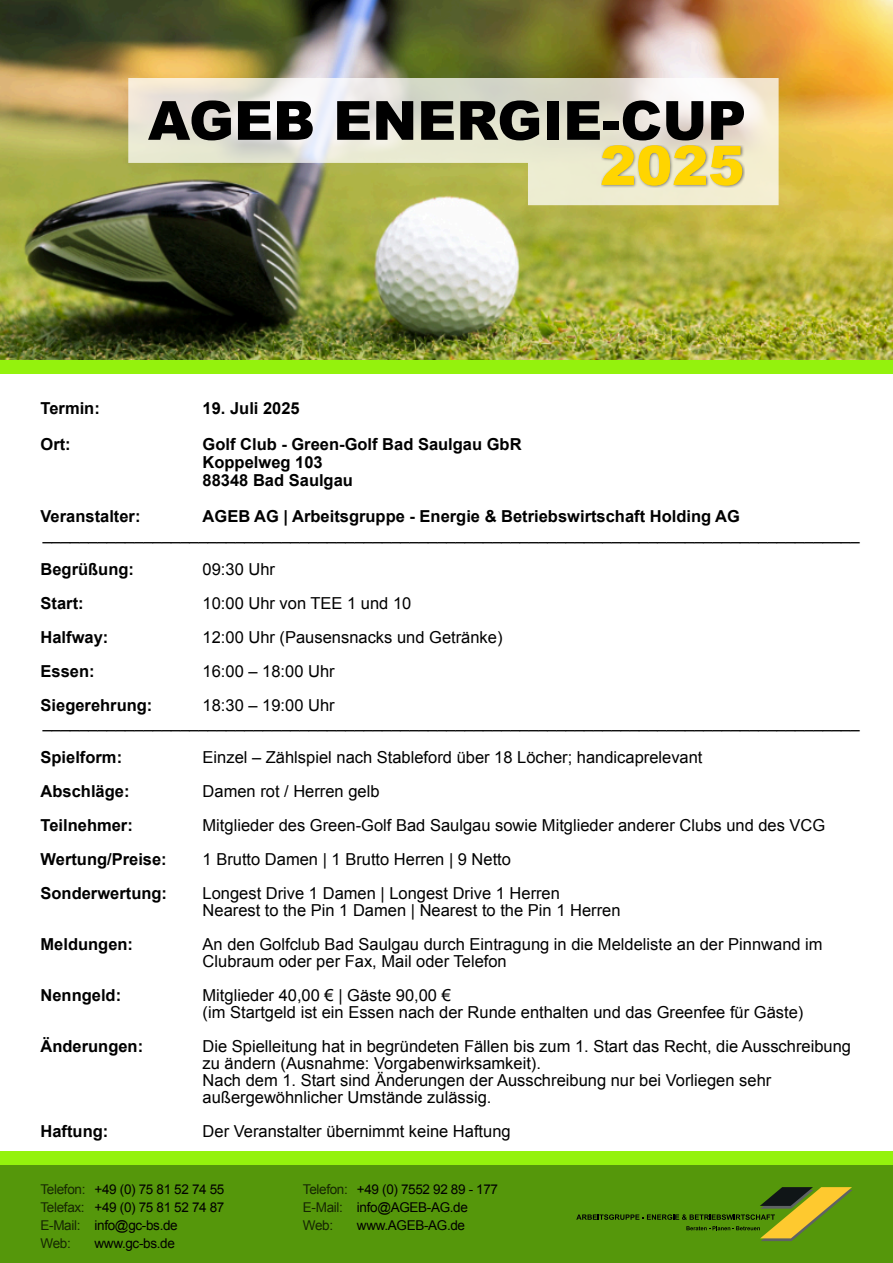
<style>
.page{position:relative;width:893px;height:1263px;background:#fff}
.page>*{position:absolute;margin:0;border:0;box-sizing:border-box;transform-origin:0 0}
.t1{font:900 54px "Arial";color:#000}
.t2{font:900 54px "Arial";color:#ffd500}
.t3{font:16.5px "Arial";color:#000}
.t4{font:700 16.5px "Arial";color:#000}
.t5{font:13.5px "Arial";letter-spacing:-.025em;color:#000}
.t6{font:13.5px "Arial";letter-spacing:-.025em;color:rgb(0 0 0/.75)}
.t7{font:13.5px "Arial";letter-spacing:-.025em;color:rgb(0 0 0/.75)}
.t8{font:13.5px "Arial";letter-spacing:-.025em;color:rgb(0 0 0/.74)}
.t9{font:13.5px "Arial";letter-spacing:-.025em;color:rgb(0 0 0/.75)}
</style>
<div class="page">
<div style="left:0;top:360px;width:893px;height:13px;background:#94f20d"></div>
<img style="left:0;top:0;width:893px;height:360px">
<svg style="left:128px;top:78px;width:651px;height:127px;background:#d8d7bc"></svg>
<img style="left:601px;top:145px;width:143px;height:43px">
<div style="left:0;top:1165px;width:893px;height:98px;background:#55970b"></div>
<div style="left:0;top:1151px;width:893px;height:14px;background:#94f20d"></div>
<svg style="left:576px;top:1187px;width:277px;height:54px"></svg>
<p class="t1" style="left:148px;top:101px;width:600px">AGEB ENERGIE-CUP</p>
<p class="t2" style="left:600px;top:146px;width:146px">2025</p>
<p class="t4" style="left:41px;top:402px;width:61px">Termin:</p>
<p class="t4" style="left:203px;top:402px;width:99px">19. Juli 2025</p>
<p class="t4" style="left:41px;top:438px;width:32px">Ort:</p>
<p class="t4" style="left:203px;top:438px;width:320px">Golf Club - Green-Golf Bad Saulgau GbR</p>
<p class="t4" style="left:203px;top:456px;width:122px">Koppelweg 103</p>
<p class="t4" style="left:203px;top:474px;width:152px">88348 Bad Saulgau</p>
<p class="t4" style="left:41px;top:510px;width:101px">Veranstalter:</p>
<p class="t4" style="left:203px;top:510px;width:539px">AGEB AG | Arbeitsgruppe - Energie &amp; Betriebswirtschaft Holding AG</p>
<p class="t3" style="left:43px;top:528px;width:818px">_________________________________________________________________________________________</p>
<p class="t4" style="left:41px;top:563px;width:95px">Begrüßung:</p>
<p class="t3" style="left:203px;top:563px;width:74px">09:30 Uhr</p>
<p class="t4" style="left:41px;top:597px;width:45px">Start:</p>
<p class="t3" style="left:203px;top:597px;width:210px">10:00 Uhr von TEE 1 und 10</p>
<p class="t4" style="left:41px;top:631px;width:69px">Halfway:</p>
<p class="t3" style="left:203px;top:631px;width:301px">12:00 Uhr (Pausensnacks und Getränke)</p>
<p class="t4" style="left:41px;top:665px;width:56px">Essen:</p>
<p class="t3" style="left:203px;top:665px;width:134px">16:00 – 18:00 Uhr</p>
<p class="t4" style="left:41px;top:699px;width:113px">Siegerehrung:</p>
<p class="t3" style="left:203px;top:699px;width:134px">18:30 – 19:00 Uhr</p>
<p class="t3" style="left:43px;top:716px;width:818px">_________________________________________________________________________________________</p>
<p class="t4" style="left:41px;top:750px;width:83px">Spielform:</p>
<p class="t3" style="left:203px;top:750px;width:501px">Einzel – Zählspiel nach Stableford über 18 Löcher; handicaprelevant</p>
<p class="t4" style="left:41px;top:784px;width:90px">Abschläge:</p>
<p class="t3" style="left:203px;top:784px;width:179px">Damen rot / Herren gelb</p>
<p class="t4" style="left:41px;top:819px;width:94px">Teilnehmer:</p>
<p class="t3" style="left:203px;top:819px;width:624px">Mitglieder des Green-Golf Bad Saulgau sowie Mitglieder anderer Clubs und des VCG</p>
<p class="t4" style="left:41px;top:853px;width:128px">Wertung/Preise:</p>
<p class="t3" style="left:203px;top:853px;width:310px">1 Brutto Damen | 1 Brutto Herren | 9 Netto</p>
<p class="t4" style="left:41px;top:887px;width:128px">Sonderwertung:</p>
<p class="t3" style="left:203px;top:887px;width:359px">Longest Drive 1 Damen | Longest Drive 1 Herren</p>
<p class="t3" style="left:203px;top:904px;width:419px">Nearest to the Pin 1 Damen | Nearest to the Pin 1 Herren</p>
<p class="t4" style="left:41px;top:938px;width:94px">Meldungen:</p>
<p class="t3" style="left:203px;top:938px;width:622px">An den Golfclub Bad Saulgau durch Eintragung in die Meldeliste an der Pinnwand im</p>
<p class="t3" style="left:203px;top:955px;width:306px">Clubraum oder per Fax, Mail oder Telefon</p>
<p class="t4" style="left:41px;top:989px;width:82px">Nenngeld:</p>
<p class="t3" style="left:203px;top:989px;width:250px">Mitglieder 40,00 € | Gäste 90,00 €</p>
<p class="t3" style="left:203px;top:1006px;width:602px">(im Startgeld ist ein Essen nach der Runde enthalten und das Greenfee für Gäste)</p>
<p class="t4" style="left:41px;top:1040px;width:104px">Änderungen:</p>
<p class="t3" style="left:203px;top:1040px;width:650px">Die Spielleitung hat in begründeten Fällen bis zum 1. Start das Recht, die Ausschreibung</p>
<p class="t3" style="left:203px;top:1057px;width:340px">zu ändern (Ausnahme: Vorgabenwirksamkeit).</p>
<p class="t3" style="left:203px;top:1074px;width:570px">Nach dem 1. Start sind Änderungen der Ausschreibung nur bei Vorliegen sehr</p>
<p class="t3" style="left:203px;top:1091px;width:290px">außergewöhnlicher Umstände zulässig.</p>
<p class="t4" style="left:41px;top:1125px;width:69px">Haftung:</p>
<p class="t3" style="left:203px;top:1125px;width:310px">Der Veranstalter übernimmt keine Haftung</p>
<p class="t8" style="left:41px;top:1184px;width:46px">Telefon:</p>
<p class="t5" style="left:95px;top:1184px;width:131px">+49 (0) 75 81 52 74 55</p>
<p class="t9" style="left:41px;top:1202px;width:46px">Telefax:</p>
<p class="t5" style="left:95px;top:1202px;width:131px">+49 (0) 75 81 52 74 87</p>
<p class="t6" style="left:41px;top:1220px;width:41px">E-Mail:</p>
<p class="t5" style="left:95px;top:1220px;width:85px">info@gc-bs.de</p>
<p class="t7" style="left:41px;top:1238px;width:32px">Web:</p>
<p class="t5" style="left:95px;top:1238px;width:82px">www.gc-bs.de</p>
<p class="t6" style="left:303px;top:1184px;width:46px">Telefon:</p>
<p class="t5" style="left:357px;top:1184px;width:143px">+49 (0) 7552 92 89 - 177</p>
<p class="t7" style="left:303px;top:1202px;width:41px">E-Mail:</p>
<p class="t5" style="left:357px;top:1202px;width:113px">info@AGEB-AG.de</p>
<p class="t6" style="left:303px;top:1220px;width:32px">Web:</p>
<p class="t5" style="left:357px;top:1220px;width:110px">www.AGEB-AG.de</p>
</div>
